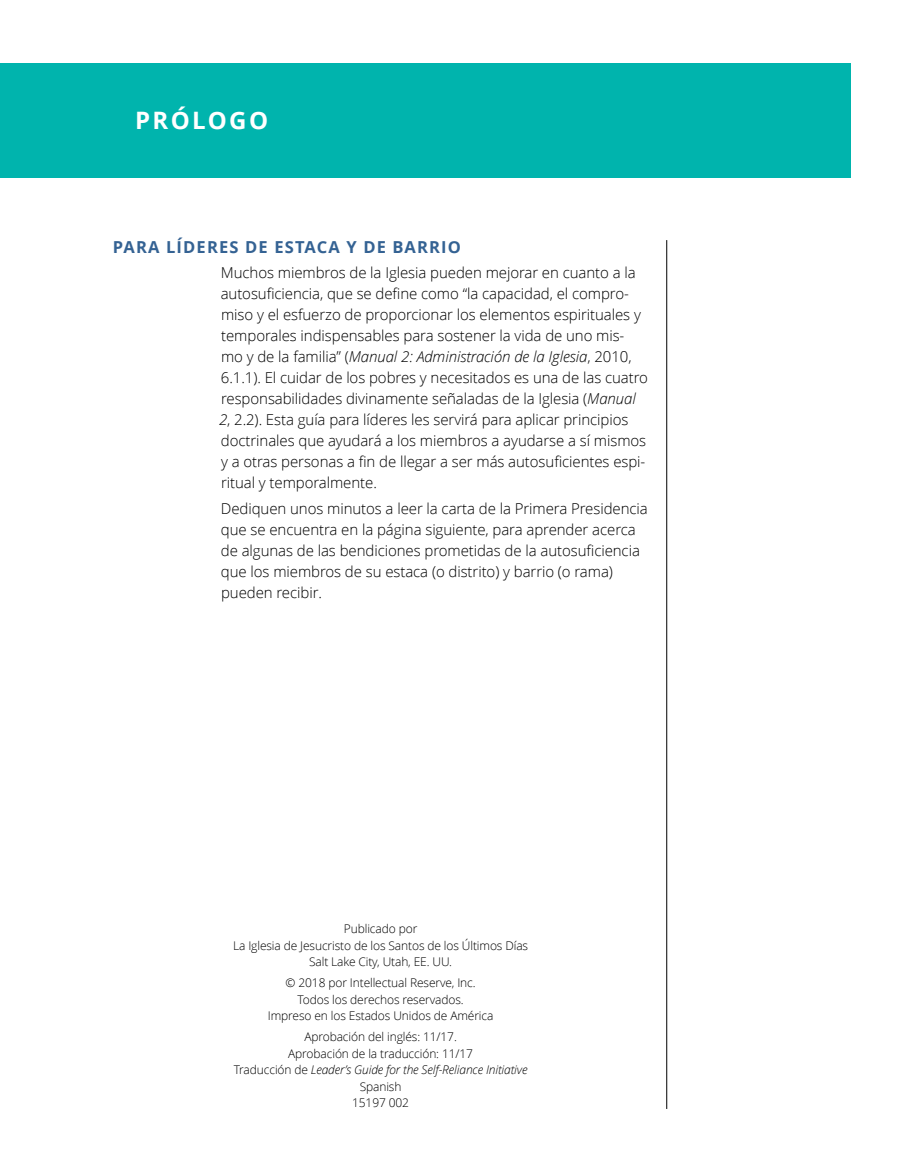
<style>
.page{position:relative;width:905px;height:1175px;background:#fff}
.page>*{position:absolute;margin:0;border:0;box-sizing:border-box;transform-origin:0 0}
.para_CHAP-titlewhite{font:700 24px "Zoramlds Lat";letter-spacing:.1em;color:#fff}
.para_subhead1blueall{font:700 16.5px "Zoramlds Lat";letter-spacing:.07em;color:#346293}
.para_p1{font:300 15px/21px "Zoramlds Lat";letter-spacing:-.005em;color:#000}
.para_publishinginfo{font:300 12px/16.5px "Zoramlds Lat";letter-spacing:-.01em;color:#000;text-align:center}
.s1{font-style:italic}
</style>
<div class="page">
<div style="left:0;top:63px;width:850px;height:115px;background:#00b4ad"></div>
<hr style="left:666px;top:240px;width:1px;height:868px;background:#000">
<p class="para_CHAP-titlewhite" style="left:135px;top:103px;width:135px">PRÓLOGO</p>
<p class="para_subhead1blueall" style="left:113px;top:234px;width:349px">PARA LÍDERES DE ESTACA Y DE BARRIO</p>
<p class="para_p1" style="left:219px;top:262px;width:430px">Muchos miembros de la Iglesia pueden mejorar en cuanto a la autosuficiencia, que se define como “la capacidad, el compro&shy;miso y el esfuerzo de proporcionar los elementos espirituales y temporales indispensables para sostener la vida de uno mis-<br>mo y de la familia” (<span class="s1">Manual 2: Administración de la Iglesia</span>, 2010, 6.1.1). El cuidar de los pobres y necesitados es una de las cuatro responsabilidades divinamente señaladas de la Iglesia (<span class="s1">Manual 2</span>, 2.2). Esta guía para líderes les servirá para aplicar principios doctrinales que ayudará a los miembros a ayudarse a sí mismos y a otras personas a fin de llegar a ser más autosuficientes espi&shy;ritual y temporalmente.</p>
<p class="para_p1" style="left:221px;top:498px;width:428px">Dediquen unos minutos a leer la carta de la Primera Presidencia que se encuentra en la página siguiente, para aprender acerca de algunas de las bendiciones prometidas de la autosuficiencia que los miembros de su estaca (o distrito) y barrio (o rama) pueden recibir.</p>
<p class="para_publishinginfo" style="left:233px;top:920px;width:296px">Publicado por<br>La Iglesia de Jesucristo de los Santos de los Últimos Días<br>Salt Lake City, Utah, EE. UU.</p>
<p class="para_publishinginfo" style="left:268px;top:974px;width:227px">© 2018 por Intellectual Reserve, Inc.<br>Todos los derechos reservados.<br>Impreso en los Estados Unidos de América</p>
<p class="para_publishinginfo" style="left:234px;top:1028px;width:295px">Aprobación del inglés: 11/17.<br>Aprobación de la traducción: 11/17<br>Traducción de <span class="s1">Leader’s Guide for the Self-Reliance Initiative<br></span>Spanish<br>15197 002</p>
</div>
